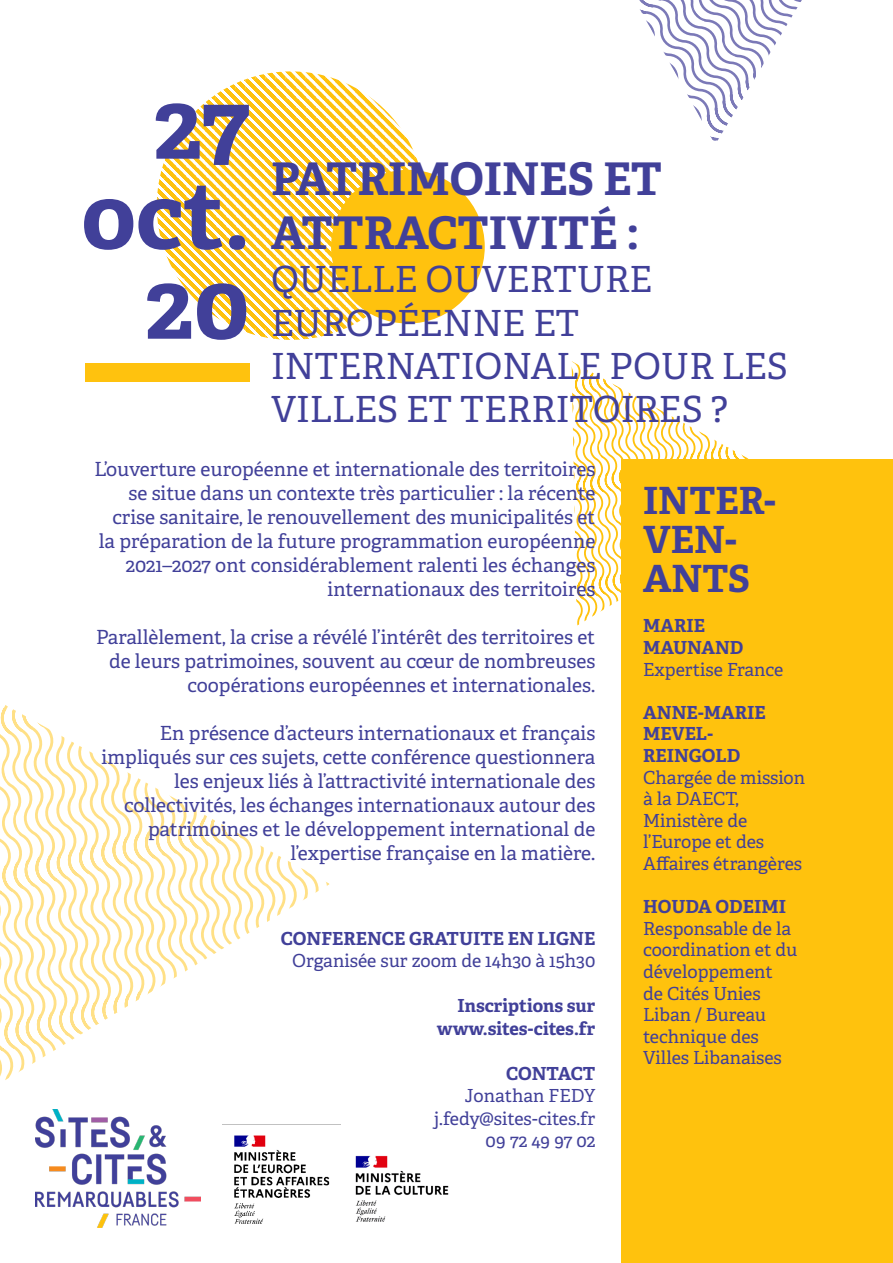
<style>
.page{position:relative;width:893px;height:1263px;background:#fff}
.page>*{position:absolute;margin:0;border:0;box-sizing:border-box;transform-origin:0 0}
.t1{font:700 93.6px "Adelle Basic";color:#414099}
.t2{font:700 45px "Adelle Basic";color:#414099}
.t3{font:700 37.5px "Adelle Basic";color:#414099}
.t4{font:36px/43.2px "Adelle Basic";color:#414099}
.t5{font:19.5px/24px "Adelle Basic";color:#414099;text-align:right}
.t6{font:18px/21.6px "Adelle Basic";color:#424099}
.t7{font:18px "Adelle Basic";color:#414099}
.t8{font:700 18px "Adelle Basic";color:#414099}
.t9{font:700 18px/21.6px "Adelle Basic";color:#424099}
.s1{font-weight:700}
</style>
<div class="page">
<svg style="left:157px;top:71px;width:269px;height:269px"></svg>
<svg style="left:0;top:705px;width:330px;height:375px"></svg>
<svg style="left:572px;top:361px;width:177px;height:265px"></svg>
<div style="left:331px;top:170px;width:154px;height:153px;background:#ffc20e;border-radius:50%"></div>
<div style="left:622px;top:459px;width:271px;height:804px;background:#ffc20d"></div>
<div style="left:85px;top:363px;width:165px;height:18px;background:#ffc20e"></div>
<svg style="left:639px;top:0;width:163px;height:141px"></svg>
<img style="left:36px;top:1110px;width:164px;height:117px">
<img style="left:355px;top:1155px;width:94px;height:67px">
<img style="left:222px;top:1124px;width:118px;height:100px">
<p class="t1" style="left:153px;top:66px;width:98px">27</p>
<p class="t1" style="left:82px;top:156px;width:170px">oct.</p>
<p class="t1" style="left:145px;top:246px;width:106px">20</p>
<p class="t2" style="left:271px;top:150px;width:393px">PATRIMOINES ET</p>
<p class="t2" style="left:271px;top:204px;width:369px">ATTRACTIVITÉ :</p>
<p class="t4" style="left:271px;top:258px;width:518px">QUELLE OUVERTURE<br>EUROPÉENNE ET<br>INTERNATIONALE POUR LES<br>VILLES ET TERRITOIRES ?</p>
<p class="t5" style="left:95px;top:457px;width:502px">L’ouverture européenne et internationale des territoires se situe dans un contexte très particulier : la récente crise sanitaire, le renouvellement des municipalités et la préparation de la future programmation européenne 2021–2027 ont considérablement ralenti les échanges internationaux des territoires</p>
<p class="t5" style="left:96px;top:625px;width:501px">Parallèlement, la crise a révélé l’intérêt des territoires et de leurs patrimoines, souvent au cœur de nombreuses coopérations européennes et internationales.</p>
<p class="t5" style="left:102px;top:721px;width:495px">En présence d’acteurs internationaux et français impliqués sur ces sujets, cette conférence questionnera les enjeux liés à l’attractivité internationale des collectivités, les échanges internationaux autour des patrimoines et le développement international de l’expertise française en la matière.</p>
<p class="t8" style="left:281px;top:927px;width:316px">CONFERENCE GRATUITE EN LIGNE</p>
<p class="t7" style="left:292px;top:950px;width:305px">Organisée sur zoom de 14h30 à 15h30</p>
<p class="t8" style="left:457px;top:994px;width:139px">Inscriptions sur</p>
<p class="t8" style="left:437px;top:1017px;width:160px">www.sites-cites.fr</p>
<p class="t8" style="left:506px;top:1062px;width:91px">CONTACT</p>
<p class="t7" style="left:465px;top:1085px;width:132px">Jonathan FEDY</p>
<p class="t7" style="left:434px;top:1107px;width:163px">j.fedy@sites-cites.fr</p>
<p class="t7" style="left:486px;top:1130px;width:111px">09 72 49 97 02</p>
<p class="t3" style="left:643px;top:477px;width:134px">INTER-</p>
<p class="t3" style="left:643px;top:516px;width:95px">VEN-</p>
<p class="t3" style="left:643px;top:554px;width:109px">ANTS</p>
<p class="t6" style="left:643px;top:615px;width:142px"><span class="s1">MARIE<br>MAUNAND<br></span>Expertise France</p>
<p class="t9" style="left:643px;top:702px;width:124px">ANNE-MARIE</p>
<p class="t9" style="left:643px;top:723px;width:99px">MEVEL-<br>REINGOLD</p>
<p class="t6" style="left:643px;top:766px;width:163px">Chargée de mission à la DAECT,</p>
<p class="t6" style="left:643px;top:810px;width:160px">Ministère de l’Europe et des<br>Affaires étrangères</p>
<p class="t6" style="left:643px;top:896px;width:156px"><span class="s1">HOUDA ODEIMI<br></span>Responsable de la coordination et du développement<br>de Cités Unies<br>Liban / Bureau technique des<br>Villes Libanaises</p>
</div>
